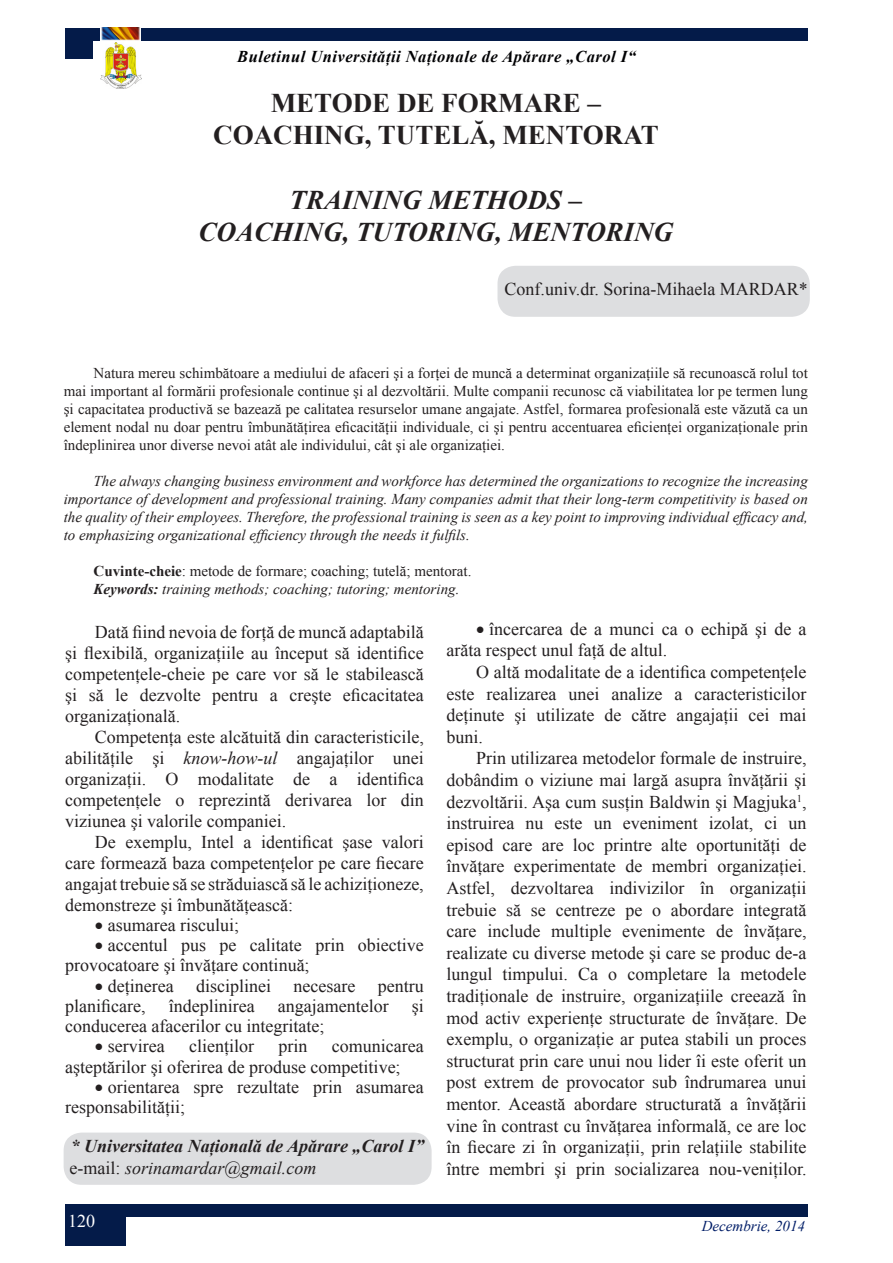
<style>
.page{position:relative;width:893px;height:1263px;background:#fff}
.page>*{position:absolute;margin:0;border:0;box-sizing:border-box;transform-origin:0 0}
.t1{font:italic 700 27px "Times New Roman";color:#231f20}
.t2{font:700 27px "Times New Roman";color:#231f20}
.t3{font:18px/21.6px "Times New Roman";color:#231f20;text-align:justify}
.t4{font:italic 700 18px "Times New Roman";color:#231f20}
.t5{font:italic 18px "Times New Roman";color:#231f20}
.t6{font:18px "Times New Roman";color:#fff}
.t7{font:italic 700 16.5px "Times New Roman";letter-spacing:.03em;color:#000103}
.t8{font:15px/18px "Times New Roman";color:#231f20;text-align:justify}
.t9{font:italic 15px/18px "Times New Roman";color:#231f20;text-align:justify}
.t10{font:italic 15px "Times New Roman";color:#001d67}
.s1{font-weight:700}
.s2{font-style:italic}
.s3{font-style:normal}
</style>
<div class="page">
<img style="left:101px;top:43px;width:40px;height:45px">
<div style="left:65px;top:1204px;width:743px;height:12px;background:#041b49"></div>
<div style="left:65px;top:1216px;width:61px;height:30px;background:#041b49"></div>
<div style="left:65px;top:28px;width:743px;height:12px;background:#041b49"></div>
<img style="left:101px;top:27px;width:40px;height:14px">
<div style="left:65px;top:37px;width:28px;height:22px;background:#041b49"></div>
<div style="left:64px;top:1132px;width:368px;height:53px;background:#dddee0;border-radius:18px"></div>
<div style="left:497px;top:266px;width:313px;height:51px;background:#dddee0;border-radius:18px"></div>
<p class="t7" style="left:237px;top:45px;width:400px">Buletinul Universităţii Naţionale de Apărare „Carol I“</p>
<p class="t2" style="left:271px;top:84px;width:332px">METODE DE FORMARE –</p>
<p class="t2" style="left:213px;top:117px;width:447px">COACHING, TUTELĂ, MENTORAT</p>
<p class="t1" style="left:290px;top:181px;width:294px">TRAINING METHODS –</p>
<p class="t1" style="left:199px;top:214px;width:476px">COACHING, TUTORING, MENTORING</p>
<p class="t3" style="left:505px;top:278px;width:305px">Conf.univ.dr. Sorina-Mihaela MARDAR*</p>
<p class="t8" style="left:64px;top:364px;width:746px;text-indent:30px">Natura mereu schimbătoare a mediului de afaceri şi a forţei de muncă a determinat organizaţiile să recunoască rolul tot mai important al formării profesionale continue şi al dezvoltării. Multe companii recunosc că viabilitatea lor pe termen lung şi capacitatea productivă se bazează pe calitatea resurselor umane angajate. Astfel, formarea profesională este văzută ca un element nodal nu doar pentru îmbunătăţirea eficacităţii individuale, ci şi pentru accentuarea eficienţei organizaţionale prin îndeplinirea unor diverse nevoi atât ale individului, cât şi ale organizaţiei.</p>
<p class="t9" style="left:64px;top:472px;width:746px;text-indent:30px">The always changing business environment and workforce has determined the organizations to recognize the increasing importance of development and professional training. Many companies admit that their long-term competitivity is based on the quality of their employees. Therefore, the professional training is seen as a key point to improving individual efficacy and, to emphasizing organizational efficiency through the needs it fulfils.</p>
<p class="t8" style="left:94px;top:562px;width:379px"><span class="s1">Cuvinte-cheie</span>: metode de formare; coaching; tutelă; mentorat.</p>
<p class="t9" style="left:94px;top:580px;width:367px"><span class="s1">Keywords:</span> training methods; coaching; tutoring; mentoring.</p>
<p class="t3" style="left:65px;top:621px;width:360px;line-height:21px;text-indent:30px">Dată fiind nevoia de forţă de muncă adaptabilă şi flexibilă, organizaţiile au început să identifice competenţele-cheie pe care vor să le stabilească şi să le dezvolte pentru a creşte eficacitatea organizaţională.</p>
<p class="t3" style="left:65px;top:726px;width:360px;line-height:21px;text-indent:30px">Competenţa este alcătuită din caracteristicile, abilităţile şi <span class="s2">know-how-ul</span> angajaţilor unei organizaţii. O modalitate de a identifica competenţele o reprezintă derivarea lor din viziunea şi valorile companiei.</p>
<p class="t3" style="left:65px;top:831px;width:360px;line-height:21px;text-indent:30px">De exemplu, Intel a identificat şase valori care formează baza competenţelor pe care fiecare angajat trebuie să se străduiască să le achiziţioneze, demonstreze şi îmbunătăţească:</p>
<p class="t3" style="left:95px;top:914px;width:146px">• asumarea riscului;</p>
<p class="t3" style="left:65px;top:935px;width:360px;line-height:20.2px;text-indent:30px">• accentul pus pe calitate prin obiective provocatoare şi învăţare continuă;</p>
<p class="t3" style="left:65px;top:975px;width:360px;line-height:20.2px;text-indent:30px">• deţinerea disciplinei necesare pentru planificare,</p>
<p class="t3" style="left:169px;top:995px;width:87px">îndeplinirea</p>
<p class="t3" style="left:278px;top:995px;width:112px">angajamentelor</p>
<p class="t3" style="left:412px;top:995px;width:14px">şi</p>
<p class="t3" style="left:65px;top:1015px;width:261px">conducerea afacerilor cu integritate;</p>
<p class="t3" style="left:95px;top:1035px;width:71px">• servirea</p>
<p class="t3" style="left:189px;top:1035px;width:66px">clienţilor</p>
<p class="t3" style="left:278px;top:1035px;width:30px">prin</p>
<p class="t3" style="left:65px;top:1036px;width:360px;line-height:20.2px;text-indent:267px">comunicarea aşteptărilor şi oferirea de produse competitive;</p>
<p class="t3" style="left:65px;top:1076px;width:360px;line-height:20.2px;text-indent:30px">• orientarea spre rezultate prin asumarea responsabilităţii;</p>
<p class="t4" style="left:71px;top:1134px;width:355px">* Universitatea Naţională de Apărare „Carol I”</p>
<p class="t5" style="left:70px;top:1155px;width:248px"><span class="s3">e-mail:</span> sorinamardar@gmail.com</p>
<p class="t3" style="left:446px;top:618px;width:362px;text-indent:30px">• încercarea de a munci ca o echipă şi de a arăta respect unul faţă de altul.</p>
<p class="t3" style="left:446px;top:661px;width:362px;text-indent:30px">O altă modalitate de a identifica competenţele este realizarea unei analize a caracteristicilor deţinute şi utilizate de către angajaţii cei mai buni.</p>
<p class="t3" style="left:446px;top:747px;width:362px;text-indent:30px">Prin utilizarea metodelor formale de instruire, dobândim o viziune mai largă asupra învăţării şi dezvoltării. Aşa cum susţin Baldwin şi Magjuka<sup>1</sup>, instruirea nu este un eveniment izolat, ci un episod care are loc printre alte oportunităţi de învăţare experimentate de membri organizaţiei.<br>Astfel, dezvoltarea indivizilor în organizaţii trebuie să se centreze pe o abordare integrată care include multiple evenimente de învăţare, realizate cu diverse metode şi care se produc de-a lungul timpului. Ca o completare la metodele tradiţionale de instruire, organizaţiile creează în mod activ experienţe structurate de învăţare. De exemplu, o organizaţie ar putea stabili un proces structurat prin care unui nou lider îi este oferit un post extrem de provocator sub îndrumarea unui mentor. Această abordare structurată a învăţării vine în contrast cu învăţarea informală, ce are loc în fiecare zi în organizaţii, prin relaţiile stabilite între membri şi prin socializarea nou-veniţilor.</p>
<p class="t6" style="left:68px;top:1209px;width:28px">120</p>
<p class="t10" style="left:702px;top:1216px;width:105px">Decembrie, 2014</p>
</div>
